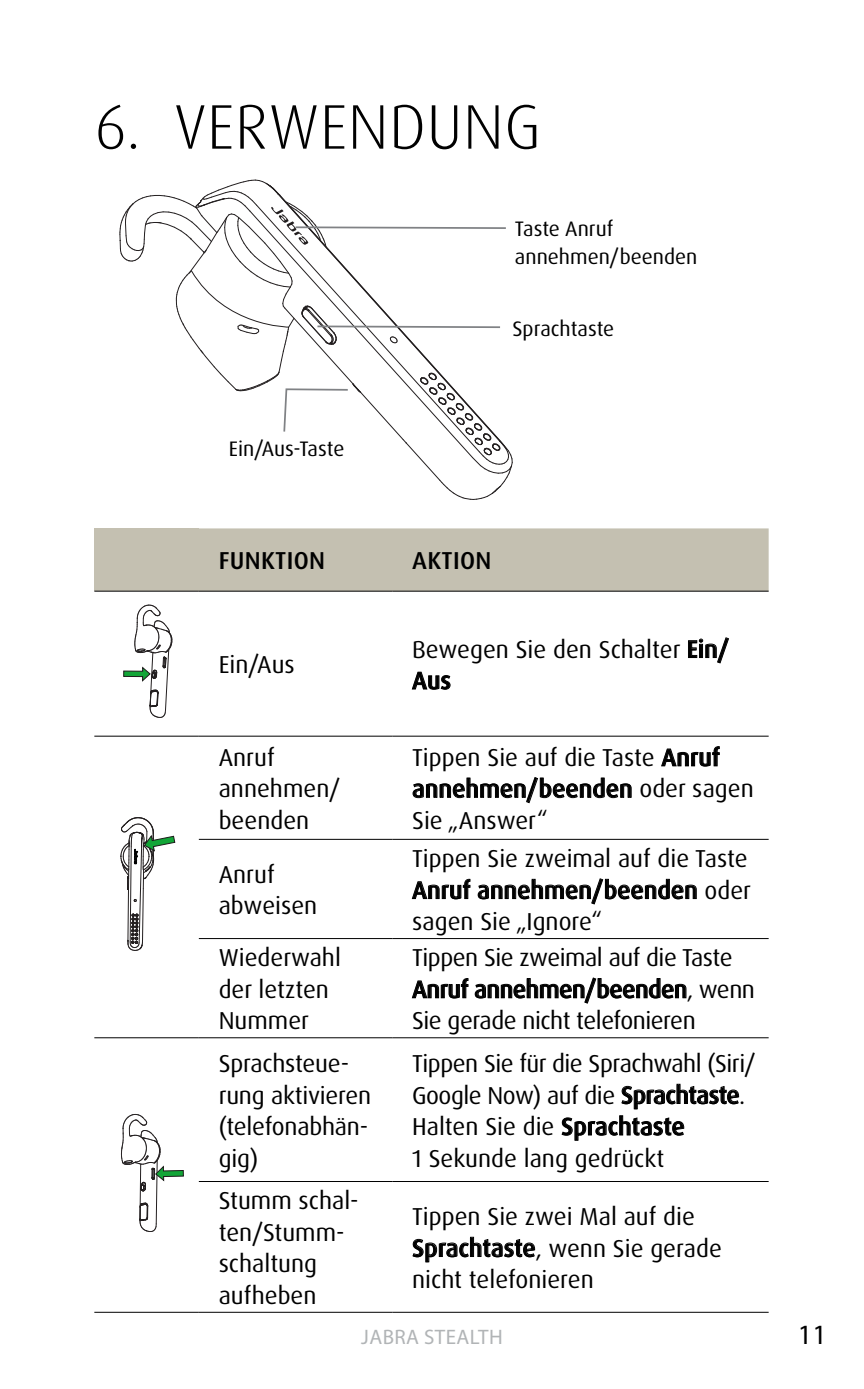
<style>
.page{position:relative;width:864px;height:1389px;background:#fff}
.page>*{position:absolute;margin:0;border:0;box-sizing:border-box;transform-origin:0 0}
.t1{font:300 63px "Dax Pro";color:#000}
.t2{font:28px "Myriad Pro";color:#000}
.t3{font:24.5px/31.5px "Dax Pro";color:#000}
.t4{font:24.5px/31.5px "Dax Pro";letter-spacing:-.02em;color:#000}
.t5{font:500 24.5px "Dax Pro";letter-spacing:.01em;color:#000}
.t6{font:21px/28px "Dax Pro";color:#000}
.t7{font:21px "Myriad Pro";letter-spacing:.02em;color:#b1b4b6}
.s1{font-weight:500}
</style>
<div class="page">
<svg style="left:119px;top:179px;width:394px;height:321px"></svg>
<div style="left:94px;top:528px;width:105px;height:63px;background:#c4c0b1"></div>
<div style="left:199px;top:528px;width:569px;height:63px;background:#c4c0b1"></div>
<hr style="left:94px;top:1312px;width:105px;height:1px;background:#000">
<hr style="left:94px;top:591px;width:105px;height:1px;background:#000">
<hr style="left:94px;top:736px;width:105px;height:1px;background:#000">
<hr style="left:199px;top:591px;width:193px;height:1px;background:#000">
<hr style="left:392px;top:591px;width:376px;height:1px;background:#000">
<hr style="left:199px;top:736px;width:193px;height:1px;background:#000">
<hr style="left:392px;top:736px;width:376px;height:1px;background:#000">
<hr style="left:199px;top:839px;width:193px;height:1px;background:#000">
<hr style="left:392px;top:839px;width:376px;height:1px;background:#000">
<hr style="left:199px;top:938px;width:193px;height:1px;background:#000">
<hr style="left:392px;top:938px;width:376px;height:1px;background:#000">
<hr style="left:94px;top:1037px;width:105px;height:1px;background:#000">
<hr style="left:199px;top:1037px;width:193px;height:1px;background:#000">
<hr style="left:392px;top:1037px;width:376px;height:1px;background:#000">
<hr style="left:199px;top:1181px;width:193px;height:1px;background:#000">
<hr style="left:392px;top:1181px;width:376px;height:1px;background:#000">
<hr style="left:199px;top:1312px;width:193px;height:1px;background:#000">
<hr style="left:392px;top:1312px;width:376px;height:1px;background:#000">
<svg style="left:123px;top:605px;width:49px;height:113px"></svg>
<svg style="left:688px;top:637px;width:41px;height:27px"></svg>
<svg style="left:411px;top:671px;width:39px;height:19px"></svg>
<svg style="left:120px;top:817px;width:55px;height:134px"></svg>
<svg style="left:661px;top:746px;width:58px;height:21px"></svg>
<svg style="left:412px;top:777px;width:219px;height:27px"></svg>
<svg style="left:411px;top:879px;width:59px;height:21px"></svg>
<svg style="left:477px;top:878px;width:219px;height:27px"></svg>
<svg style="left:411px;top:978px;width:57px;height:21px"></svg>
<svg style="left:474px;top:977px;width:212px;height:27px"></svg>
<hr style="left:155px;top:1160px;width:3px;height:64px;background:#231f20">
<hr style="left:139px;top:1164px;width:2px;height:56px;background:#231f20">
<svg style="left:139px;top:1203px;width:18px;height:29px"></svg>
<svg style="left:121px;top:1114px;width:62px;height:78px"></svg>
<svg style="left:621px;top:1084px;width:118px;height:25px"></svg>
<svg style="left:561px;top:1115px;width:123px;height:26px"></svg>
<svg style="left:412px;top:1237px;width:123px;height:25px"></svg>
<h1 class="t1" style="left:95px;top:86px;width:291px">6. VERWENDUNG</h1>
<p class="t6" style="left:514px;top:214px;width:184px">Taste Anruf annehmen/beenden</p>
<p class="t6" style="left:512px;top:315px;width:103px">Sprachtaste</p>
<p class="t6" style="left:229px;top:434px;width:117px">Ein/Aus-Taste</p>
<p class="t5" style="left:219px;top:545px;width:108px">Funktion</p>
<p class="t5" style="left:412px;top:545px;width:80px">Aktion</p>
<p class="t3" style="left:218px;top:649px;width:78px">Ein/Aus</p>
<p class="t3" style="left:412px;top:633px;width:318px">Bewegen Sie den Schalter <span class="s1">Ein/<br>Aus</span></p>
<p class="t3" style="left:218px;top:742px;width:123px">Anruf annehmen/ beenden</p>
<p class="t3" style="left:412px;top:742px;width:343px">Tippen Sie auf die Taste <span class="s1">Anruf annehmen/beenden</span> oder sagen<br>Sie „Answer“</p>
<p class="t3" style="left:219px;top:859px;width:100px">Anruf abweisen</p>
<p class="t3" style="left:412px;top:843px;width:340px">Tippen Sie zweimal auf die Taste<br><span class="s1">Anruf annehmen/beenden</span> oder sagen Sie „Ignore“</p>
<p class="t3" style="left:219px;top:942px;width:124px">Wiederwahl der letzten<br>Nummer</p>
<p class="t4" style="left:412px;top:942px;width:344px">Tippen Sie zweimal auf die Taste<br><span class="s1">Anruf annehmen/beenden</span>, wenn<br>Sie gerade nicht telefonieren</p>
<p class="t3" style="left:218px;top:1048px;width:154px">Sprachsteue&shy;rung aktivieren (telefonabhän&shy;gig)</p>
<p class="t4" style="left:412px;top:1048px;width:345px">Tippen Sie für die Sprachwahl (Siri/<br>Google Now) auf die <span class="s1">Sprachtaste</span>.<br>Halten Sie die <span class="s1">Sprachtaste<br></span>1 Sekunde lang gedrückt</p>
<p class="t3" style="left:218px;top:1185px;width:141px">Stumm schal&shy;ten/Stumm&shy;schaltung aufheben</p>
<p class="t3" style="left:412px;top:1201px;width:311px">Tippen Sie zwei Mal auf die<br><span class="s1">Sprachtaste</span>, wenn Sie gerade nicht telefonieren</p>
<p class="t7" style="left:361px;top:1324px;width:143px">JABRA STEALTH</p>
<p class="t2" style="left:797px;top:1317px;width:30px">11</p>
</div>
